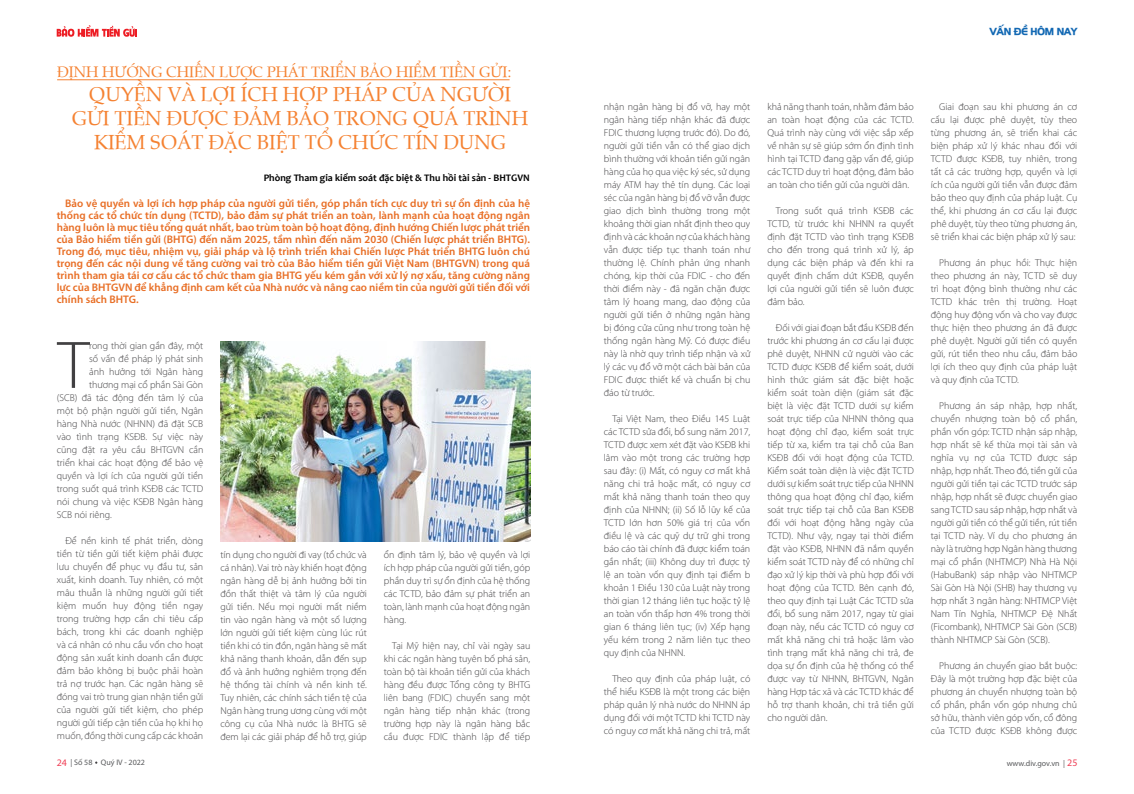
<style>
.page{position:relative;width:1134px;height:794px;background:#fff}
.page>*{position:absolute;margin:0;border:0;box-sizing:border-box;transform-origin:0 0}
.t1{font:300 67.9px "Myriad Pro";color:#414042}
.t2{font:20px/24px "UVN Viet Sach";color:#f58232;text-align:center}
.t3{font:15px "UVN Viet Sach";color:#f58232}
.t4{font:600 11px/12px "Myriad Pro";color:#e86e25;text-align:justify}
.t5{font:300 10px/13px "Myriad Pro";color:#414042;text-align:justify}
.t6{font:700 10px "Candara";color:#000}
.t7{font:10px "UTM Hanzel";color:#1268b3}
.t8{font:8px "Myriad Pro";color:#58595b}
.s1{font-size:10px;color:#ef4056}
</style>
<div class="page">
<svg style="left:57px;top:25px;width:80px;height:12px"></svg>
<hr style="left:57px;top:79px;width:453px;height:1px;background:#f58232">
<img style="left:220px;top:341px;width:310px;height:201px">
<h3 class="t3" style="left:57px;top:61px;width:456px">ĐỊNH HƯỚNG CHIẾN LƯỢC PHÁT TRIỂN BẢO HIỂM TIỀN GỬI:</h3>
<h2 class="t2" style="left:72px;top:81px;width:458px">QUYỀN VÀ LỢI ÍCH HỢP PHÁP CỦA NGƯỜI<br>GỬI TIỀN ĐƯỢC ĐẢM BẢO TRONG QUÁ TRÌNH<br>KIỂM SOÁT ĐẶC BIỆT TỔ CHỨC TÍN DỤNG</h2>
<p class="t6" style="left:264px;top:172px;width:268px">Phòng Tham gia kiểm soát đặc biệt &amp; Thu hồi tài sản - BHTGVN</p>
<p class="t4" style="left:57px;top:197px;width:475px;text-indent:9px">Bảo vệ quyền và lợi ích hợp pháp của người gửi tiền, góp phần tích cực duy trì sự ổn định của hệ thống các tổ chức tín dụng (TCTD), bảo đảm sự phát triển an toàn, lành mạnh của hoạt động ngân hàng luôn là mục tiêu tổng quát nhất, bao trùm toàn bộ hoạt động, định hướng Chiến lược phát triển của Bảo hiểm tiền gửi (BHTG) đến năm 2025, tầm nhìn đến năm 2030 (Chiến lược phát triển BHTG).<br>Trong đó, mục tiêu, nhiệm vụ, giải pháp và lộ trình triển khai Chiến lược Phát triển BHTG luôn chú trọng đến các nội dung về tăng cường vai trò của Bảo hiểm tiền gửi Việt Nam (BHTGVN) trong quá trình tham gia tái cơ cấu các tổ chức tham gia BHTG yếu kém gắn với xử lý nợ xấu, tăng cường năng lực của BHTGVN để khẳng định cam kết của Nhà nước và nâng cao niềm tin của người gửi tiền đối với chính sách BHTG.</p>
<h1 class="t1" style="left:58px;top:324px;width:33px">T</h1>
<p class="t5" style="left:89px;top:339px;width:116px">rong thời gian gần đây, một</p>
<p class="t5" style="left:89px;top:352px;width:116px">số vấn đề pháp lý phát sinh</p>
<p class="t5" style="left:89px;top:365px;width:116px">ảnh hưởng tới Ngân hàng</p>
<p class="t5" style="left:89px;top:378px;width:116px">thương mại cổ phần Sài Gòn</p>
<p class="t5" style="left:57px;top:391px;width:148px">(SCB) đã tác động đến tâm lý của</p>
<p class="t5" style="left:57px;top:404px;width:148px">một bộ phận người gửi tiền, Ngân</p>
<p class="t5" style="left:57px;top:417px;width:148px">hàng Nhà nước (NHNN) đã đặt SCB</p>
<p class="t5" style="left:57px;top:430px;width:148px">vào tình trạng KSĐB. Sự việc này</p>
<p class="t5" style="left:57px;top:443px;width:148px">cũng đặt ra yêu cầu BHTGVN cần</p>
<p class="t5" style="left:57px;top:456px;width:148px">triển khai các hoạt động để bảo vệ</p>
<p class="t5" style="left:57px;top:469px;width:148px">quyền và lợi ích của người gửi tiền</p>
<p class="t5" style="left:57px;top:482px;width:148px">trong suốt quá trình KSĐB các TCTD</p>
<p class="t5" style="left:57px;top:495px;width:148px">nói chung và việc KSĐB Ngân hàng</p>
<p class="t5" style="left:57px;top:508px;width:56px">SCB nói riêng.</p>
<p class="t5" style="left:57px;top:534px;width:148px;text-indent:8px">Để nền kinh tế phát triển, dòng tiền từ tiền gửi tiết kiệm phải được lưu chuyển để phục vụ đầu tư, sản xuất, kinh doanh. Tuy nhiên, có một mâu thuẫn là những người gửi tiết kiệm muốn huy động tiền ngay trong trường hợp cần chi tiêu cấp bách, trong khi các doanh nghiệp và cá nhân có nhu cầu vốn cho hoạt động sản xuất kinh doanh cần được đảm bảo không bị buộc phải hoàn trả nợ trước hạn. Các ngân hàng sẽ đóng vai trò trung gian nhận tiền gửi của người gửi tiết kiệm, cho phép người gửi tiếp cận tiền của họ khi họ muốn, đồng thời cung cấp các khoản</p>
<p class="t5" style="left:220px;top:548px;width:148px">tín dụng cho người đi vay (tổ chức và cá nhân). Vai trò này khiến hoạt động ngân hàng dễ bị ảnh hưởng bởi tin đồn thất thiệt và tâm lý của người gửi tiền. Nếu mọi người mất niềm tin vào ngân hàng và một số lượng lớn người gửi tiết kiệm cùng lúc rút tiền khi có tin đồn, ngân hàng sẽ mất khả năng thanh khoản, dẫn đến sụp đổ và ảnh hưởng nghiêm trọng đến hệ thống tài chính và nền kinh tế.<br>Tuy nhiên, các chính sách tiền tệ của Ngân hàng trung ương cùng với một công cụ của Nhà nước là BHTG sẽ đem lại các giải pháp để hỗ trợ, giúp</p>
<p class="t5" style="left:384px;top:548px;width:148px">ổn định tâm lý, bảo vệ quyền và lợi ích hợp pháp của người gửi tiền, góp phần duy trì sự ổn định của hệ thống các TCTD, bảo đảm sự phát triển an toàn, lành mạnh của hoạt động ngân hàng.</p>
<p class="t5" style="left:384px;top:639px;width:148px;text-indent:8px">Tại Mỹ hiện nay, chỉ vài ngày sau khi các ngân hàng tuyên bố phá sản, toàn bộ tài khoản tiền gửi của khách hàng đều được Tổng công ty BHTG liên bang (FDIC) chuyển sang một ngân hàng tiếp nhận khác (trong trường hợp này là ngân hàng bắc cầu được FDIC thành lập để tiếp</p>
<p class="t7" style="left:990px;top:24px;width:89px">VẤN ĐỀ HÔM NAY</p>
<p class="t5" style="left:604px;top:100px;width:148px">nhận ngân hàng bị đổ vỡ, hay một ngân hàng tiếp nhận khác đã được FDIC thương lượng trước đó). Do đó, người gửi tiền vẫn có thể giao dịch bình thường với khoản tiền gửi ngân hàng của họ qua việc ký séc, sử dụng máy ATM hay thẻ tín dụng. Các loại séc của ngân hàng bị đổ vỡ vẫn được giao dịch bình thường trong một khoảng thời gian nhất định theo quy định và các khoản nợ của khách hàng vẫn được tiếp tục thanh toán như thường lệ. Chính phản ứng nhanh chóng, kịp thời của FDIC - cho đến thời điểm này - đã ngăn chặn được tâm lý hoang mang, dao động của người gửi tiền ở những ngân hàng bị đóng cửa cũng như trong toàn hệ thống ngân hàng Mỹ. Có được điều này là nhờ quy trình tiếp nhận và xử lý các vụ đổ vỡ một cách bài bản của FDIC được thiết kế và chuẩn bị chu đáo từ trước.</p>
<p class="t5" style="left:604px;top:412px;width:148px;text-indent:8px">Tại Việt Nam, theo Điều 145 Luật các TCTD sửa đổi, bổ sung năm 2017, TCTD được xem xét đặt vào KSĐB khi lâm vào một trong các trường hợp sau đây: (i) Mất, có nguy cơ mất khả năng chi trả hoặc mất, có nguy cơ mất khả năng thanh toán theo quy định của NHNN; (ii) Số lỗ lũy kế của TCTD lớn hơn 50% giá trị của vốn điều lệ và các quỹ dự trữ ghi trong báo cáo tài chính đã được kiểm toán gần nhất; (iii) Không duy trì được tỷ lệ an toàn vốn quy định tại điểm b khoản 1 Điều 130 của Luật này trong thời gian 12 tháng liên tục hoặc tỷ lệ an toàn vốn thấp hơn 4% trong thời gian 6 tháng liên tục; (iv) Xếp hạng yếu kém trong 2 năm liên tục theo quy định của NHNN.</p>
<p class="t5" style="left:604px;top:672px;width:148px;text-indent:8px">Theo quy định của pháp luật, có thể hiểu KSĐB là một trong các biện pháp quản lý nhà nước do NHNN áp dụng đối với một TCTD khi TCTD này có nguy cơ mất khả năng chi trả, mất</p>
<p class="t5" style="left:767px;top:100px;width:148px">khả năng thanh toán, nhằm đảm bảo an toàn hoạt động của các TCTD.<br>Quá trình này cùng với việc sắp xếp về nhân sự sẽ giúp sớm ổn định tình hình tại TCTD đang gặp vấn đề, giúp các TCTD duy trì hoạt động, đảm bảo an toàn cho tiền gửi của người dân.</p>
<p class="t5" style="left:767px;top:204px;width:148px;text-indent:8px">Trong suốt quá trình KSĐB các TCTD, từ trước khi NHNN ra quyết định đặt TCTD vào tình trạng KSĐB cho đến trong quá trình xử lý, áp dụng các biện pháp và đến khi ra quyết định chấm dứt KSĐB, quyền lợi của người gửi tiền sẽ luôn được đảm bảo.</p>
<p class="t5" style="left:767px;top:321px;width:148px;text-indent:8px">Đối với giai đoạn bắt đầu KSĐB đến trước khi phương án cơ cấu lại được phê duyệt, NHNN cử người vào các TCTD được KSĐB để kiểm soát, dưới hình thức giám sát đặc biệt hoặc kiểm soát toàn diện (giám sát đặc biệt là việc đặt TCTD dưới sự kiểm soát trực tiếp của NHNN thông qua hoạt động chỉ đạo, kiểm soát trực tiếp từ xa, kiểm tra tại chỗ của Ban KSĐB đối với hoạt động của TCTD.<br>Kiểm soát toàn diện là việc đặt TCTD dưới sự kiểm soát trực tiếp của NHNN thông qua hoạt động chỉ đạo, kiểm soát trực tiếp tại chỗ của Ban KSĐB đối với hoạt động hằng ngày của TCTD). Như vậy, ngay tại thời điểm đặt vào KSĐB, NHNN đã nắm quyền kiểm soát TCTD này để có những chỉ đạo xử lý kịp thời và phù hợp đối với hoạt động của TCTD. Bên cạnh đó, theo quy định tại Luật Các TCTD sửa đổi, bổ sung năm 2017, ngay từ giai đoạn này, nếu các TCTD có nguy cơ mất khả năng chi trả hoặc lâm vào tình trạng mất khả năng chi trả, đe dọa sự ổn định của hệ thống có thể được vay từ NHNN, BHTGVN, Ngân hàng Hợp tác xã và các TCTD khác để hỗ trợ thanh khoản, chi trả tiền gửi cho người dân.</p>
<p class="t5" style="left:931px;top:100px;width:148px;text-indent:8px">Giai đoạn sau khi phương án cơ cấu lại được phê duyệt, tùy theo từng phương án, sẽ triển khai các biện pháp xử lý khác nhau đối với TCTD được KSĐB, tuy nhiên, trong tất cả các trường hợp, quyền và lợi ích của người gửi tiền vẫn được đảm bảo theo quy định của pháp luật. Cụ thể, khi phương án cơ cấu lại được phê duyệt, tùy theo từng phương án, sẽ triển khai các biện pháp xử lý sau:</p>
<p class="t5" style="left:931px;top:256px;width:148px;text-indent:8px">Phương án phục hồi: Thực hiện theo phương án này, TCTD sẽ duy trì hoạt động bình thường như các TCTD khác trên thị trường. Hoạt động huy động vốn và cho vay được thực hiện theo phương án đã được phê duyệt. Người gửi tiền có quyền gửi, rút tiền theo nhu cầu, đảm bảo lợi ích theo quy định của pháp luật và quy định của TCTD.</p>
<p class="t5" style="left:931px;top:399px;width:148px;text-indent:8px">Phương án sáp nhập, hợp nhất, chuyển nhượng toàn bộ cổ phần, phần vốn góp: TCTD nhận sáp nhập, hợp nhất sẽ kế thừa mọi tài sản và nghĩa vụ nợ của TCTD được sáp nhập, hợp nhất. Theo đó, tiền gửi của người gửi tiền tại các TCTD trước sáp nhập, hợp nhất sẽ được chuyển giao sang TCTD sau sáp nhập, hợp nhất và người gửi tiền có thể gửi tiền, rút tiền tại TCTD này. Ví dụ cho phương án này là trường hợp Ngân hàng thương mại cổ phần (NHTMCP) Nhà Hà Nội (HabuBank) sáp nhập vào NHTMCP Sài Gòn Hà Nội (SHB) hay thương vụ hợp nhất 3 ngân hàng: NHTMCP Việt Nam Tín Nghĩa, NHTMCP Đệ Nhất (Ficombank), NHTMCP Sài Gòn (SCB) thành NHTMCP Sài Gòn (SCB).</p>
<p class="t5" style="left:931px;top:659px;width:148px;text-indent:8px">Phương án chuyển giao bắt buộc:<br>Đây là một trường hợp đặc biệt của phương án chuyển nhượng toàn bộ cổ phần, phần vốn góp nhưng chủ sở hữu, thành viên góp vốn, cổ đông của TCTD được KSĐB không được</p>
<p class="t8" style="left:57px;top:757px;width:90px"><span class="s1">24</span> | Số 58 Quý IV - 2022</p>
<p class="t8" style="left:1007px;top:758px;width:72px">www.div.gov.vn | <span class="s1">25</span></p>
</div>
